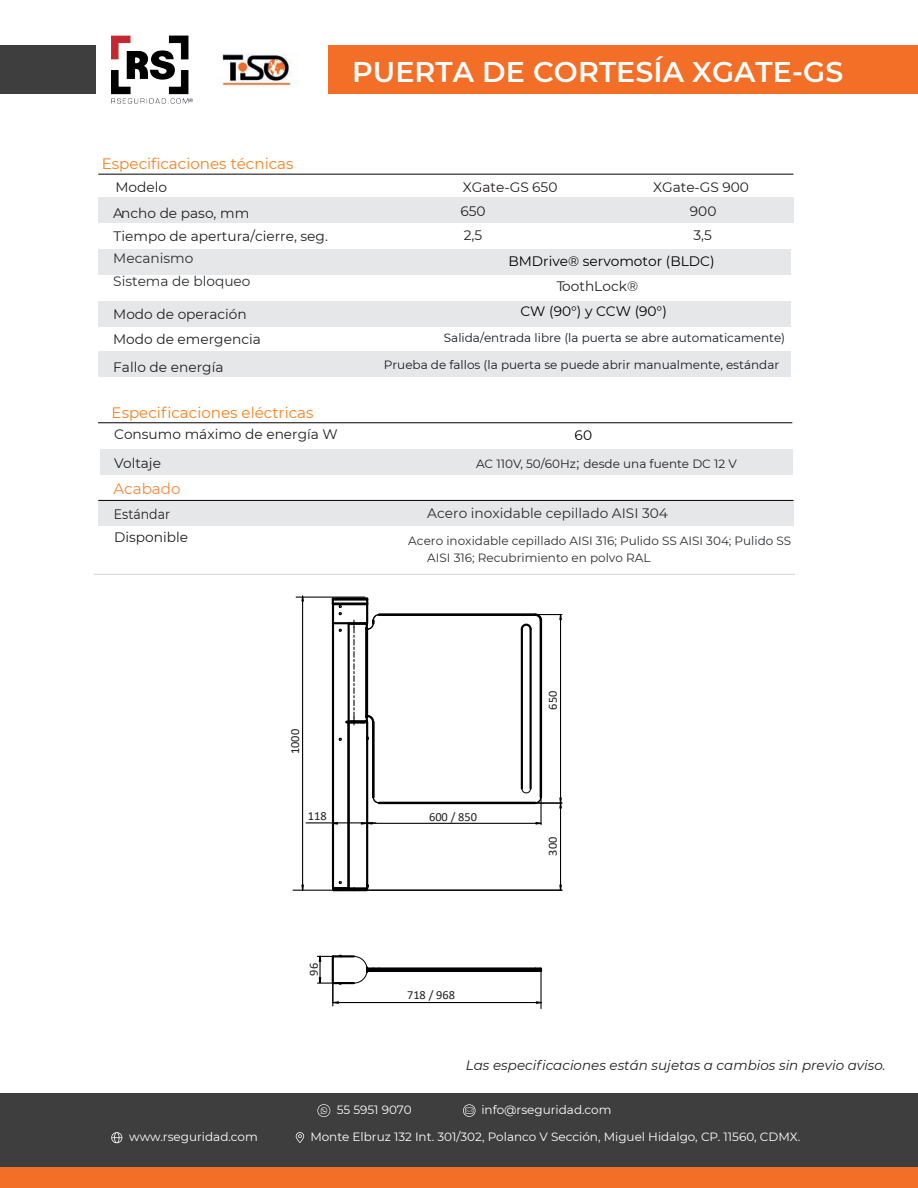
<style>
.page{position:relative;width:918px;height:1188px;background:#fff}
.page>*{position:absolute;margin:0;border:0;box-sizing:border-box;transform-origin:0 0}
.t1{font:600 28.5px "Montserrat";letter-spacing:.005em;color:#fff}
.t2{font:15.15px "Montserrat";color:#f58220}
.t3{font:15.15px "Montserrat";color:#f5893f}
.t4{font:13.8px/24px "Montserrat";color:#231f20;text-align:center}
.t5{font:13.8px/22.5px "Montserrat";color:#2d2f32}
.t6{font:13.8px "Montserrat";color:#000002}
.t7{font:13.8px/22.8px "Montserrat";color:#231f20;scale:.91 1}
.t8{font:italic 13.5px "Montserrat";color:#231f20}
.t9{font:12.3px "Calibri";color:#231f20}
.t10{font:12px "Montserrat";color:#fff}
.t11{font:12px "Montserrat";color:#161b21}
.t12{font:12px/16.5px "Montserrat";color:#2d2f32}
.t13{font:12px "Montserrat";color:#231f20}
.s1{font-size:13.8px}
</style>
<div class="page">
<div style="left:329px;top:46px;width:589px;height:48px;background:#f36e27"></div>
<div style="left:98px;top:500px;width:695px;height:26px;background:#e6e7e9"></div>
<div style="left:98px;top:301px;width:693px;height:25px;background:#e6e7e9"></div>
<div style="left:98px;top:351px;width:693px;height:26px;background:#e6e7e9"></div>
<hr style="left:93px;top:574px;width:702px;height:1px;background:#d1d2d4">
<hr style="left:98px;top:174px;width:695px;height:1px;background:#000002">
<div style="left:98px;top:198px;width:695px;height:25px;background:#e6e7e9"></div>
<div style="left:98px;top:249px;width:693px;height:25px;background:#e6e7e9"></div>
<div style="left:100px;top:449px;width:692px;height:25px;background:#e6e7e9"></div>
<hr style="left:98px;top:422px;width:694px;height:1px;background:#000002">
<hr style="left:98px;top:500px;width:695px;height:1px;background:#000002">
<hr style="left:540px;top:620px;width:2px;height:177px;background:#000002">
<hr style="left:379px;top:802px;width:156px;height:2px;background:#000002">
<hr style="left:379px;top:613px;width:156px;height:3px;background:#000002">
<hr style="left:521px;top:629px;width:2px;height:160px;background:#000002">
<hr style="left:530px;top:629px;width:2px;height:160px;background:#000002">
<hr style="left:333px;top:982px;width:21px;height:2px;background:#000002">
<hr style="left:333px;top:955px;width:21px;height:2px;background:#000002">
<hr style="left:379px;top:968px;width:156px;height:2px;background:#000002">
<hr style="left:379px;top:970px;width:156px;height:2px;background:#000002">
<svg style="left:535px;top:968px;width:7px;height:4px"></svg>
<svg style="left:353px;top:956px;width:28px;height:28px"></svg>
<svg style="left:535px;top:822px;width:5px;height:3px"></svg>
<hr style="left:372px;top:823px;width:164px;height:1px;background:#000002">
<hr style="left:540px;top:797px;width:2px;height:28px;background:#000002">
<svg style="left:535px;top:1001px;width:5px;height:3px"></svg>
<hr style="left:338px;top:1002px;width:198px;height:1px;background:#000002">
<hr style="left:540px;top:971px;width:2px;height:38px;background:#000002">
<svg style="left:559px;top:884px;width:4px;height:7px"></svg>
<hr style="left:560px;top:808px;width:1px;height:77px;background:#000002">
<hr style="left:560px;top:620px;width:1px;height:178px;background:#000002">
<svg style="left:521px;top:788px;width:42px;height:23px"></svg>
<svg style="left:520px;top:613px;width:43px;height:18px"></svg>
<hr style="left:293px;top:890px;width:269px;height:1px;background:#000002">
<hr style="left:296px;top:597px;width:69px;height:1px;background:#000002">
<svg style="left:301px;top:595px;width:4px;height:7px"></svg>
<svg style="left:301px;top:884px;width:4px;height:7px"></svg>
<hr style="left:302px;top:601px;width:1px;height:285px;background:#000002">
<hr style="left:306px;top:822px;width:70px;height:1px;background:#000002">
<svg style="left:325px;top:596px;width:55px;height:296px"></svg>
<svg style="left:317px;top:954px;width:26px;height:52px"></svg>
<img style="left:221px;top:53px;width:71px;height:35px">
<img style="left:111px;top:35px;width:82px;height:69px">
<div style="left:0;top:46px;width:95px;height:48px;background:#3e3e3f"></div>
<div style="left:0;top:1093px;width:918px;height:95px;background:#3e3e3f"></div>
<svg style="left:111px;top:1132px;width:11px;height:11px"></svg>
<svg style="left:296px;top:1132px;width:8px;height:11px"></svg>
<svg style="left:317px;top:1104px;width:13px;height:13px"></svg>
<svg style="left:463px;top:1104px;width:12px;height:13px"></svg>
<div style="left:0;top:1167px;width:918px;height:21px;background:#f36e27"></div>
<h1 class="t1" style="left:352px;top:52px;width:493px">PUERTA DE CORTESÍA XGATE-GS</h1>
<p class="t2" style="left:102px;top:153px;width:193px">Especificaciones técnicas</p>
<p class="t4" style="left:113px;top:200px;width:138px">Ancho de paso, mm</p>
<p class="t5" style="left:113px;top:247px;width:139px">Mecanismo<br>Sistema de bloqueo</p>
<p class="t4" style="left:115px;top:174px;width:53px">Modelo</p>
<p class="t4" style="left:463px;top:174px;width:96px">XGate-GS 650</p>
<p class="t4" style="left:653px;top:174px;width:98px">XGate-GS 900<br>900</p>
<p class="t4" style="left:461px;top:198px;width:27px">650</p>
<p class="t4" style="left:114px;top:223px;width:216px">Tiempo de apertura/cierre, seg.</p>
<p class="t4" style="left:464px;top:223px;width:20px">2,5</p>
<p class="t4" style="left:694px;top:223px;width:20px">3,5</p>
<p class="t6" style="left:508px;top:252px;width:208px">BMDrive® servomotor (BLDC)</p>
<p class="t4" style="left:557px;top:274px;width:83px">ToothLock®</p>
<p class="t4" style="left:113px;top:301px;width:135px">Modo de operación</p>
<p class="t4" style="left:113px;top:326px;width:149px">Modo de emergencia</p>
<p class="t4" style="left:113px;top:355px;width:112px">Fallo de energía</p>
<p class="t2" style="left:112px;top:402px;width:204px">Especificaciones eléctricas</p>
<p class="t6" style="left:520px;top:302px;width:148px">CW (90°) y CCW (90°)</p>
<p class="t11" style="left:444px;top:329px;width:343px">Salida/entrada libre (la puerta se abre automaticamente)</p>
<p class="t11" style="left:384px;top:356px;width:397px">Prueba de fallos (la puerta se puede abrir manualmente, estándar</p>
<p class="t4" style="left:114px;top:421px;width:225px">Consumo máximo de energía W</p>
<p class="t6" style="left:575px;top:426px;width:19px">60</p>
<p class="t4" style="left:114px;top:451px;width:48px">Voltaje</p>
<p class="t3" style="left:113px;top:478px;width:69px">Acabado</p>
<p class="t13" style="left:476px;top:455px;width:262px">AC 110V, 50/60Hz<span class="s1">;</span> desde una fuente DC 12 V</p>
<p class="t7" style="left:114px;top:503px;width:83px">Estándar<br>Disponible</p>
<p class="t5" style="left:427px;top:502px;width:242px">Acero inoxidable cepillado AISI 304</p>
<p class="t12" style="left:427px;top:532px;width:366px;text-indent:-19px">Acero inoxidable cepillado AISI 316; Pulido SS AISI 304; Pulido SS<br>AISI 316; Recubrimiento en polvo RAL</p>
<p class="t9" style="left:286px;top:754px;width:27px;rotate:-90deg">1000</p>
<p class="t9" style="left:308px;top:807px;width:20px">118</p>
<p class="t9" style="left:429px;top:809px;width:49px">600 / 850</p>
<p class="t9" style="left:544px;top:710px;width:20px;rotate:-90deg">650</p>
<p class="t9" style="left:544px;top:856px;width:20px;rotate:-90deg">300</p>
<p class="t9" style="left:305px;top:976px;width:14px;rotate:-90deg">96</p>
<p class="t9" style="left:407px;top:986px;width:49px">718 / 968</p>
<p class="t8" style="left:466px;top:1056px;width:421px">Las especificaciones están sujetas a cambios sin previo aviso.</p>
<p class="t10" style="left:337px;top:1102px;width:76px">55 5951 9070</p>
<p class="t10" style="left:481px;top:1102px;width:132px">info@rseguridad.com</p>
<p class="t10" style="left:129px;top:1129px;width:130px">www.rseguridad.com</p>
<p class="t10" style="left:310px;top:1129px;width:491px">Monte Elbruz 132 Int. 301/302, Polanco V Sección, Miguel Hidalgo, CP. 11560, CDMX.</p>
</div>
